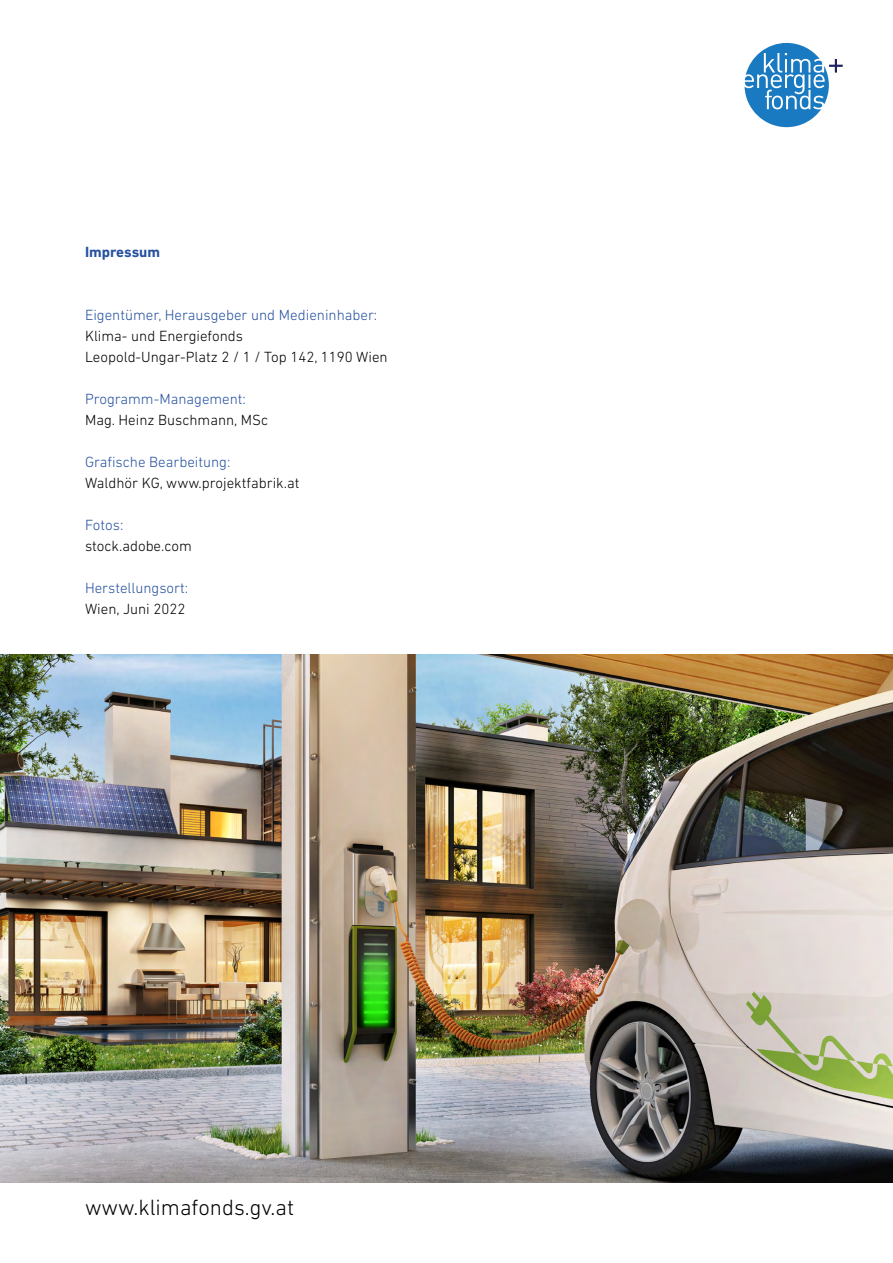
<style>
.page{position:relative;width:893px;height:1263px;background:#fff}
.page>*{position:absolute;margin:0;border:0;box-sizing:border-box;transform-origin:0 0}
.Fliess{font:300 22.5px "DIN Next LT Pro";color:#000}
.Fliess-2{font:300 15px/21px "DIN Next LT Pro";color:#000}
.Fliess-3{font:300 15px/21px "DIN Next LT Pro";color:#2852a0}
.H2_ohne{font:700 15px "DIN Next LT Pro";color:#2852a0}
.s1{color:#2852a0}
.s2{color:#000}
</style>
<div class="page">
<svg style="left:744px;top:43px;width:99px;height:84px"></svg>
<img style="left:0;top:655px;width:893px;height:527px">
<p class="H2_ohne" style="left:85px;top:243px;width:77px">Impressum</p>
<p class="Fliess-2" style="left:85px;top:304px;width:304px"><span class="s1">Eigentümer, Herausgeber und Medieninhaber:<br></span>Klima- und Energiefonds<br>Leopold-Ungar-Platz 2 / 1 / Top 142, 1190 Wien</p>
<p class="Fliess-2" style="left:85px;top:388px;width:185px"><span class="s1">Programm-Management:<br></span>Mag. Heinz Buschmann, MSc</p>
<p class="Fliess-2" style="left:85px;top:451px;width:216px"><span class="s1">Grafische Bearbeitung:<br></span>Waldhör KG, www.projektfabrik.at</p>
<p class="Fliess-2" style="left:85px;top:514px;width:108px"><span class="s1">Fotos: </span>stock.adobe.com</p>
<p class="Fliess-3" style="left:85px;top:577px;width:105px">Herstellungsort:<br><span class="s2">Wien, Juni 2022</span></p>
<p class="Fliess" style="left:85px;top:1194px;width:211px">www.klimafonds.gv.at</p>
</div>
